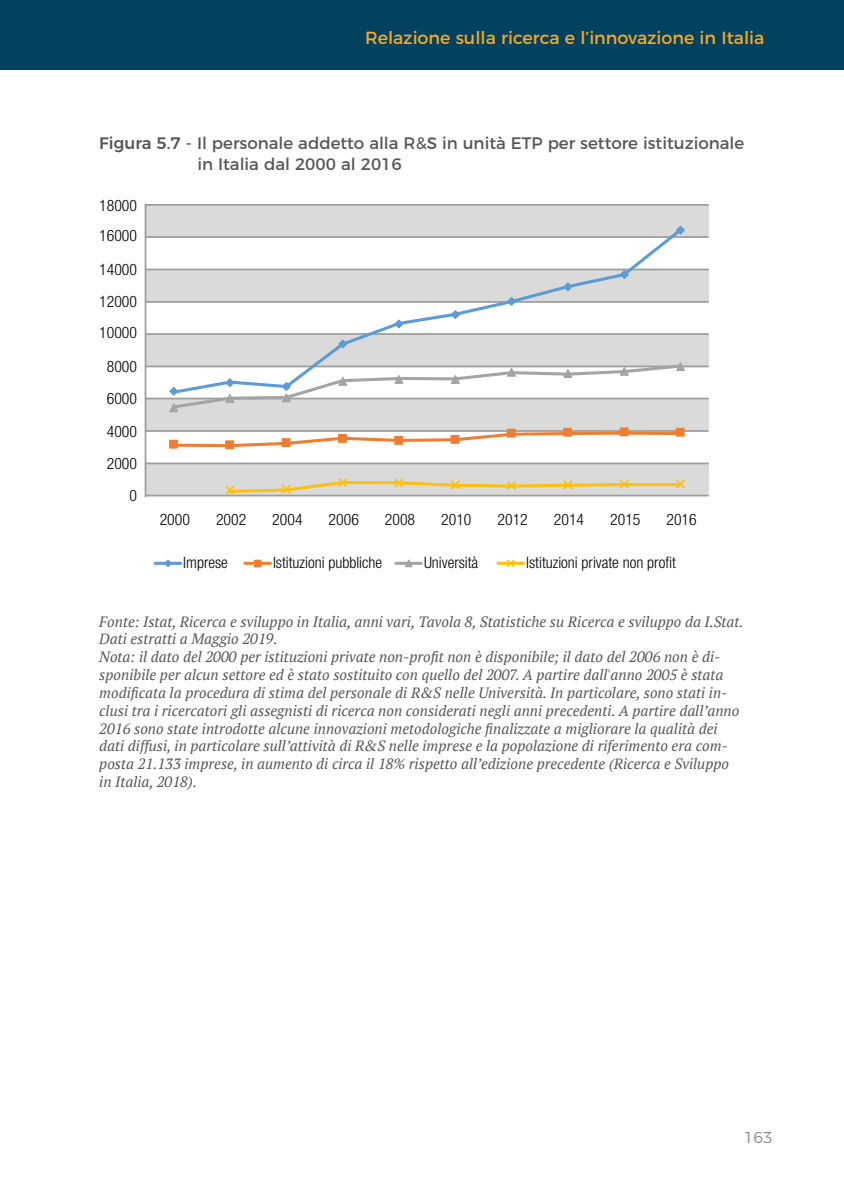
<style>
.page{position:relative;width:844px;height:1191px;background:#fff}
.page>*{position:absolute;margin:0;border:0;box-sizing:border-box;transform-origin:0 0}
.t1{font:17.5px "Montserrat";color:#f7a827}
.t2{font:16.62px/21.3px "Montserrat";color:#575756}
.t3{font:300 condensed 15.75px "Helvetica Neue LT Pro";color:#010203}
.t4{font:300 15.75px "Montserrat";color:#878787}
.t5{font:italic 14.88px/17.8px "PT Serif";color:#575756}
.s1{font-weight:500}
</style>
<div class="page">
<div style="left:0;top:0;width:843px;height:69px;background:#02425e"></div>
<div style="left:145px;top:205px;width:563px;height:32px;background:#dadada"></div>
<div style="left:145px;top:269px;width:563px;height:32px;background:#dadada"></div>
<div style="left:145px;top:334px;width:563px;height:32px;background:#dadada"></div>
<div style="left:145px;top:398px;width:563px;height:32px;background:#dadada"></div>
<div style="left:145px;top:463px;width:563px;height:33px;background:#dadada"></div>
<hr style="left:145px;top:462px;width:563px;height:2px;background:#9d9d9c">
<hr style="left:145px;top:430px;width:563px;height:2px;background:#9d9d9c">
<hr style="left:145px;top:398px;width:563px;height:1px;background:#9d9d9c">
<hr style="left:145px;top:365px;width:563px;height:2px;background:#9d9d9c">
<hr style="left:145px;top:333px;width:563px;height:2px;background:#9d9d9c">
<hr style="left:145px;top:301px;width:563px;height:2px;background:#9d9d9c">
<hr style="left:145px;top:269px;width:563px;height:1px;background:#9d9d9c">
<hr style="left:145px;top:236px;width:563px;height:2px;background:#9d9d9c">
<hr style="left:145px;top:204px;width:563px;height:2px;background:#9d9d9c">
<hr style="left:145px;top:495px;width:563px;height:1px;background:#9d9d9c">
<hr style="left:145px;top:204px;width:1px;height:292px;background:#9d9d9c">
<svg style="left:170px;top:233px;width:514px;height:128px"></svg>
<svg style="left:170px;top:430px;width:505px;height:18px"></svg>
<hr style="left:155px;top:562px;width:25px;height:3px;background:#5c9bd4">
<svg style="left:163px;top:559px;width:10px;height:8px"></svg>
<hr style="left:245px;top:562px;width:25px;height:3px;background:#ee7e32">
<div style="left:254px;top:560px;width:7px;height:7px;border:1px solid #ee7e32"></div>
<hr style="left:396px;top:562px;width:25px;height:3px;background:#a5a4a4">
<svg style="left:403px;top:559px;width:11px;height:9px"></svg>
<hr style="left:498px;top:562px;width:25px;height:3px;background:#fcc00d">
<svg style="left:505px;top:559px;width:11px;height:9px"></svg>
<svg style="left:337px;top:338px;width:11px;height:11px"></svg>
<svg style="left:393px;top:318px;width:11px;height:11px"></svg>
<svg style="left:449px;top:309px;width:12px;height:11px"></svg>
<svg style="left:505px;top:296px;width:12px;height:11px"></svg>
<svg style="left:562px;top:281px;width:11px;height:11px"></svg>
<svg style="left:618px;top:269px;width:11px;height:11px"></svg>
<svg style="left:674px;top:225px;width:11px;height:11px"></svg>
<div style="left:169px;top:440px;width:8px;height:8px;background:#ee7e32"></div>
<div style="left:169px;top:440px;width:9px;height:8px;border:1px solid #ee7e32"></div>
<div style="left:226px;top:441px;width:7px;height:7px;background:#ee7e32"></div>
<div style="left:225px;top:440px;width:9px;height:9px;border:1px solid #ee7e32"></div>
<div style="left:282px;top:439px;width:8px;height:7px;background:#ee7e32"></div>
<div style="left:281px;top:438px;width:9px;height:9px;border:1px solid #ee7e32"></div>
<div style="left:338px;top:434px;width:8px;height:8px;background:#ee7e32"></div>
<div style="left:338px;top:434px;width:9px;height:9px;border:1px solid #ee7e32"></div>
<div style="left:394px;top:436px;width:8px;height:8px;background:#ee7e32"></div>
<div style="left:394px;top:436px;width:9px;height:9px;border:1px solid #ee7e32"></div>
<div style="left:451px;top:435px;width:8px;height:8px;background:#ee7e32"></div>
<div style="left:450px;top:435px;width:9px;height:9px;border:1px solid #ee7e32"></div>
<div style="left:507px;top:429px;width:8px;height:8px;background:#ee7e32"></div>
<div style="left:506px;top:429px;width:9px;height:8px;border:1px solid #ee7e32"></div>
<div style="left:563px;top:428px;width:8px;height:8px;background:#ee7e32"></div>
<div style="left:563px;top:428px;width:9px;height:9px;border:1px solid #ee7e32"></div>
<div style="left:620px;top:428px;width:7px;height:8px;background:#ee7e32"></div>
<div style="left:619px;top:427px;width:9px;height:9px;border:1px solid #ee7e32"></div>
<div style="left:676px;top:428px;width:7px;height:8px;background:#ee7e32"></div>
<div style="left:675px;top:428px;width:9px;height:9px;border:1px solid #ee7e32"></div>
<svg style="left:168px;top:361px;width:518px;height:52px"></svg>
<svg style="left:223px;top:478px;width:463px;height:19px"></svg>
<p class="t1" style="left:365px;top:23px;width:401px">Relazione sulla ricerca e l’innovazione in Italia</p>
<p class="t2" style="left:197px;top:131px;width:548px;text-indent:-98px"><span class="s1">Figura 5.7</span> - Il personale addetto alla R&amp;S in unità ETP per settore istituzionale in Italia dal 2000 al 2016</p>
<p class="t3" style="left:99px;top:197px;width:39px">18000</p>
<p class="t3" style="left:99px;top:227px;width:39px">16000</p>
<p class="t3" style="left:99px;top:260px;width:39px">14000</p>
<p class="t3" style="left:99px;top:292px;width:39px">12000</p>
<p class="t3" style="left:99px;top:324px;width:39px">10000</p>
<p class="t3" style="left:107px;top:357px;width:32px">8000</p>
<p class="t3" style="left:107px;top:389px;width:32px">6000</p>
<p class="t3" style="left:107px;top:422px;width:32px">4000</p>
<p class="t3" style="left:107px;top:454px;width:32px">2000</p>
<p class="t3" style="left:129px;top:486px;width:9px">0</p>
<p class="t3" style="left:160px;top:510px;width:32px">2000</p>
<p class="t3" style="left:216px;top:510px;width:32px">2002</p>
<p class="t3" style="left:272px;top:510px;width:32px">2004</p>
<p class="t3" style="left:328px;top:510px;width:32px">2006</p>
<p class="t3" style="left:385px;top:510px;width:32px">2008</p>
<p class="t3" style="left:441px;top:510px;width:32px">2010</p>
<p class="t3" style="left:497px;top:510px;width:32px">2012</p>
<p class="t3" style="left:553px;top:510px;width:32px">2014</p>
<p class="t3" style="left:610px;top:510px;width:32px">2015</p>
<p class="t3" style="left:666px;top:510px;width:32px">2016</p>
<p class="t3" style="left:183px;top:553px;width:46px">Imprese</p>
<p class="t3" style="left:273px;top:553px;width:111px">Istituzioni pubbliche</p>
<p class="t3" style="left:424px;top:553px;width:56px">Università</p>
<p class="t3" style="left:526px;top:553px;width:151px">Istituzioni private non profit</p>
<p class="t5" style="left:99px;top:612px;width:645px">Fonte: Istat, Ricerca e sviluppo in Italia, anni vari, Tavola 8, Statistiche su Ricerca e sviluppo da I.Stat.<br>Dati estratti a Maggio 2019.<br>Nota: il dato del 2000 per istituzioni private non-profit non è disponibile; il dato del 2006 non è di&shy;sponibile per alcun settore ed è stato sostituito con quello del 2007. A partire dall'anno 2005 è stata modificata la procedura di stima del personale di R&amp;S nelle Università. In particolare, sono stati in&shy;clusi tra i ricercatori gli assegnisti di ricerca non considerati negli anni precedenti. A partire dall’anno 2016 sono state introdotte alcune innovazioni metodologiche finalizzate a migliorare la qualità dei dati diffusi, in particolare sull’attività di R&amp;S nelle imprese e la popolazione di riferimento era com&shy;posta 21.133 imprese, in aumento di circa il 18% rispetto all’edizione precedente (Ricerca e Sviluppo in Italia, 2018).</p>
<p class="t4" style="left:743px;top:1125px;width:31px">163</p>
</div>
